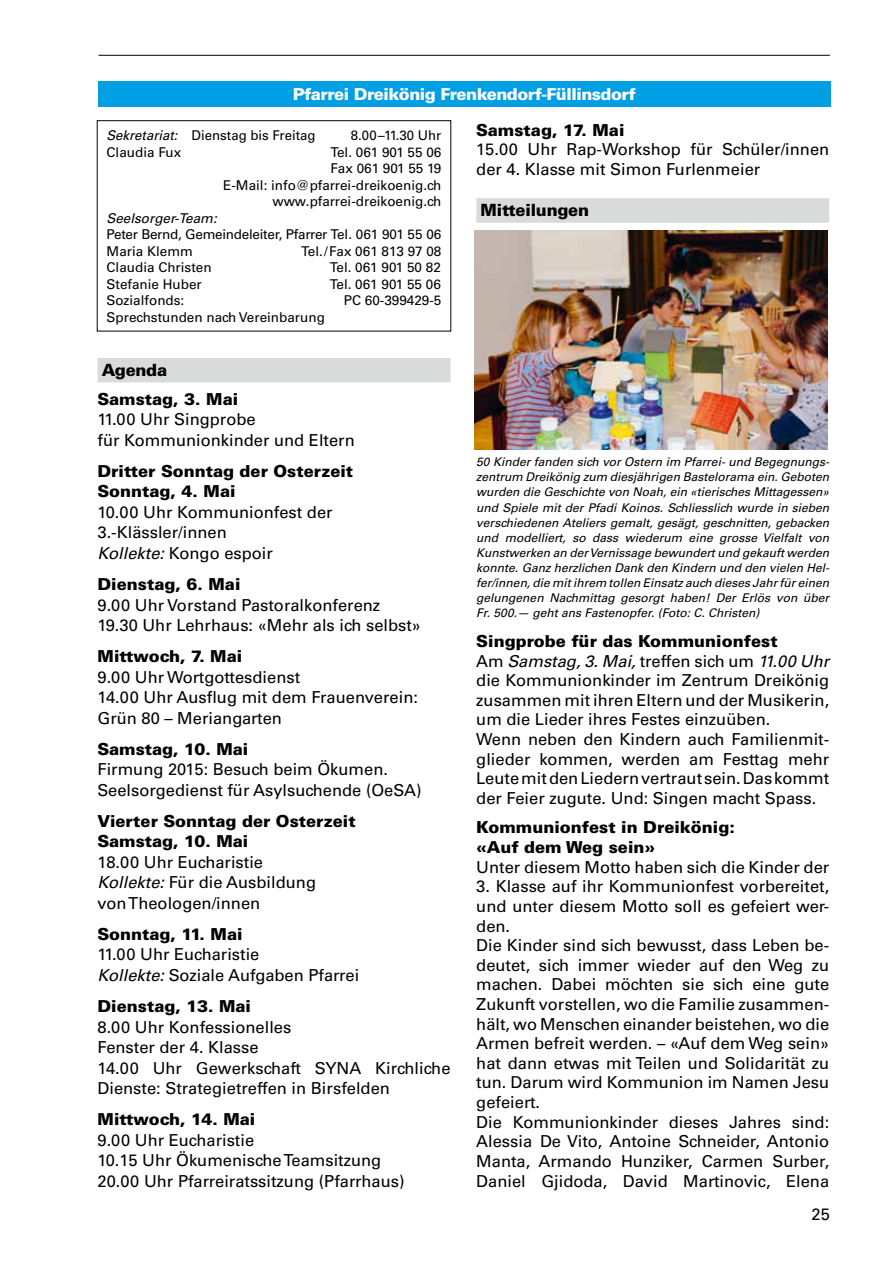
<style>
.page{position:relative;width:893px;height:1263px;background:#fff}
.page>*{position:absolute;margin:0;border:0;box-sizing:border-box;transform-origin:0 0}
.t1{font:900 16.8px "Univers";letter-spacing:-.015em;color:#000}
.t2{font:16.5px/19.6px "Univers";color:#000}
.t3{font:900 16.5px/20.5px "Univers";color:#000}
.t4{font:900 16.5px "Univers";letter-spacing:-.03em;color:#fff}
.t5{font:13.5px/16.5px "Univers";color:#000;text-align:right}
.t6{font:13.5px/16.5px "Univers";letter-spacing:-.02em;color:#000}
.t7{font:italic 13.5px "Univers";color:#000}
.t8{font:italic 12px/15.1px "Univers";color:#000;text-align:justify}
.s1{font-style:italic}
.s2{font-weight:900}
</style>
<div class="page">
<hr style="left:98px;top:55px;width:732px;height:1px;background:#000">
<div style="left:97px;top:120px;width:354px;height:211px;border:1px solid #000"></div>
<div style="left:98px;top:81px;width:732px;height:25px;background:#009ee3"></div>
<div style="left:98px;top:358px;width:352px;height:24px;background:#d9dada"></div>
<div style="left:476px;top:198px;width:353px;height:25px;background:#d9dada"></div>
<img style="left:475px;top:230px;width:353px;height:220px">
<p class="t4" style="left:293px;top:83px;width:345px">Pfarrei Dreikönig Frenkendorf-Füllinsdorf</p>
<p class="t5" style="left:107px;top:127px;width:211px"><span class="s1">Sekretariat:</span> Dienstag bis Freitag</p>
<p class="t5" style="left:351px;top:127px;width:92px">8.00–11.30 Uhr</p>
<p class="t5" style="left:107px;top:144px;width:76px">Claudia Fux</p>
<p class="t5" style="left:223px;top:144px;width:220px">Tel. 061 901 55 06<br>Fax 061 901 55 19<br>E-Mail: info@pfarrei-dreikoenig.ch www.pfarrei-dreikoenig.ch</p>
<p class="t7" style="left:107px;top:210px;width:112px">Seelsorger-Team:</p>
<p class="t6" style="left:107px;top:226px;width:336px">Peter Bernd, Gemeindeleiter, Pfarrer Tel. 061 901 55 06<br>Maria Klemm</p>
<p class="t5" style="left:301px;top:243px;width:142px">Tel./Fax 061 813 97 08</p>
<p class="t5" style="left:107px;top:259px;width:107px">Claudia Christen</p>
<p class="t5" style="left:330px;top:259px;width:113px">Tel. 061 901 50 82</p>
<p class="t5" style="left:107px;top:276px;width:97px">Stefanie Huber</p>
<p class="t5" style="left:330px;top:276px;width:113px">Tel. 061 901 55 06</p>
<p class="t5" style="left:107px;top:292px;width:79px">Sozialfonds:</p>
<p class="t5" style="left:344px;top:292px;width:99px">PC 60-399429-5</p>
<p class="t5" style="left:107px;top:309px;width:220px">Sprechstunden nach Vereinbarung</p>
<p class="t1" style="left:102px;top:359px;width:67px">Agenda</p>
<p class="t3" style="left:98px;top:388px;width:142px">Samstag, 3. Mai</p>
<p class="t2" style="left:98px;top:409px;width:259px;line-height:20.5px">11.00 Uhr Singprobe<br>für Kommunionkinder und Eltern</p>
<p class="t3" style="left:98px;top:461px;width:257px">Dritter Sonntag der Osterzeit<br>Sonntag, 4. Mai</p>
<p class="t2" style="left:98px;top:502px;width:237px;line-height:20.4px">10.00 Uhr Kommunionfest der<br>3.-Klässler/innen<br><span class="s1">Kollekte:</span> Kongo espoir</p>
<p class="t3" style="left:98px;top:574px;width:144px">Dienstag, 6. Mai</p>
<p class="t2" style="left:98px;top:595px;width:325px;line-height:20.4px">9.00 Uhr Vorstand Pastoralkonferenz<br>19.30 Uhr Lehrhaus: «Mehr als ich selbst»</p>
<p class="t3" style="left:98px;top:646px;width:146px">Mittwoch, 7. Mai</p>
<p class="t2" style="left:98px;top:667px;width:322px;line-height:20.5px">9.00 Uhr Wortgottesdienst<br>14.00 Uhr Ausflug mit dem Frauenverein:<br>Grün 80 – Meriangarten</p>
<p class="t3" style="left:98px;top:738px;width:152px">Samstag, 10. Mai</p>
<p class="t2" style="left:98px;top:759px;width:325px;line-height:20.4px">Firmung 2015: Besuch beim Ökumen.<br>Seelsorgedienst für Asylsuchende (OeSA)</p>
<p class="t3" style="left:98px;top:811px;width:260px">Vierter Sonntag der Osterzeit<br>Samstag, 10. Mai</p>
<p class="t2" style="left:98px;top:852px;width:220px;line-height:20.4px">18.00 Uhr Eucharistie<br><span class="s1">Kollekte:</span> Für die Ausbildung von Theologen/innen</p>
<p class="t3" style="left:98px;top:924px;width:147px">Sonntag, 11. Mai</p>
<p class="t2" style="left:98px;top:944px;width:263px;line-height:20.5px">11.00 Uhr Eucharistie<br><span class="s1">Kollekte:</span> Soziale Aufgaben Pfarrei</p>
<p class="t3" style="left:98px;top:996px;width:155px">Dienstag, 13. Mai</p>
<p class="t2" style="left:98px;top:1017px;width:354px;line-height:20.4px">8.00 Uhr Konfessionelles<br>Fenster der 4. Klasse<br>14.00 Uhr Gewerkschaft SYNA Kirchliche<br>Dienste: Strategietreffen in Birsfelden</p>
<p class="t3" style="left:98px;top:1109px;width:159px">Mittwoch, 14. Mai</p>
<p class="t2" style="left:98px;top:1129px;width:308px;line-height:20.5px">9.00 Uhr Eucharistie<br>10.15 Uhr Ökumenische Teamsitzung<br>20.00 Uhr Pfarreiratssitzung (Pfarrhaus)</p>
<p class="t3" style="left:476px;top:119px;width:150px">Samstag, 17. Mai</p>
<p class="t2" style="left:476px;top:140px;width:354px">15.00 Uhr Rap-Workshop für Schüler/innen der 4. Klasse mit Simon Furlenmeier</p>
<p class="t1" style="left:481px;top:200px;width:110px">Mitteilungen</p>
<p class="t8" style="left:476px;top:454px;width:355px">50 Kinder fanden sich vor Ostern im Pfarrei- und Begegnungs&shy;zentrum Dreikönig zum diesjährigen Bastelorama ein. Geboten wurden die Geschichte von Noah, ein «tierisches Mittagessen» und Spiele mit der Pfadi Koinos. Schliesslich wurde in sieben verschiedenen Ateliers gemalt, gesägt, geschnitten, gebacken und modelliert, so dass wiederum eine grosse Vielfalt von Kunstwerken an der Vernissage bewundert und gekauft werden konnte. Ganz herzlichen Dank den Kindern und den vielen Hel&shy;fer/innen, die mit ihrem tollen Einsatz auch dieses Jahr für einen gelungenen Nachmittag gesorgt haben! Der Erlös von über Fr. 500.— geht ans Fastenopfer. (Foto: C. Christen)</p>
<p class="t2" style="left:476px;top:631px;width:354px"><span class="s2">Singprobe für das Kommunionfest<br></span>Am <span class="s1">Samstag, 3. Mai,</span> treffen sich um <span class="s1">11.00 Uhr </span>die Kommunionkinder im Zentrum Dreikönig zusammen mit ihren Eltern und der Musikerin, um die Lieder ihres Festes einzuüben.<br>Wenn neben den Kindern auch Familienmit&shy;glieder kommen, werden am Festtag mehr Leute mit den Liedern vertraut sein. Das kommt der Feier zugute. Und: Singen macht Spass.</p>
<p class="t3" style="left:476px;top:817px;width:260px;line-height:19.6px">Kommunionfest in Dreikönig: «Auf dem Weg sein»</p>
<p class="t2" style="left:476px;top:857px;width:354px">Unter diesem Motto haben sich die Kinder der</p>
<p class="t2" style="left:476px;top:877px;width:354px">3. Klasse auf ihr Kommunionfest vorbereitet, und unter diesem Motto soll es gefeiert wer&shy;den.<br>Die Kinder sind sich bewusst, dass Leben be&shy;deutet, sich immer wieder auf den Weg zu machen. Dabei möchten sie sich eine gute Zukunft vorstellen, wo die Familie zusammen&shy;hält, wo Menschen einander beistehen, wo die Armen befreit werden. – «Auf dem Weg sein» hat dann etwas mit Teilen und Solidarität zu tun. Darum wird Kommunion im Namen Jesu gefeiert.<br>Die Kommunionkinder dieses Jahres sind:<br>Alessia De Vito, Antoine Schneider, Antonio Manta, Armando Hunziker, Carmen Surber, Daniel Gjidoda, David Martinovic, Elena</p>
<p class="t2" style="left:811px;top:1205px;width:20px">25</p>
</div>
